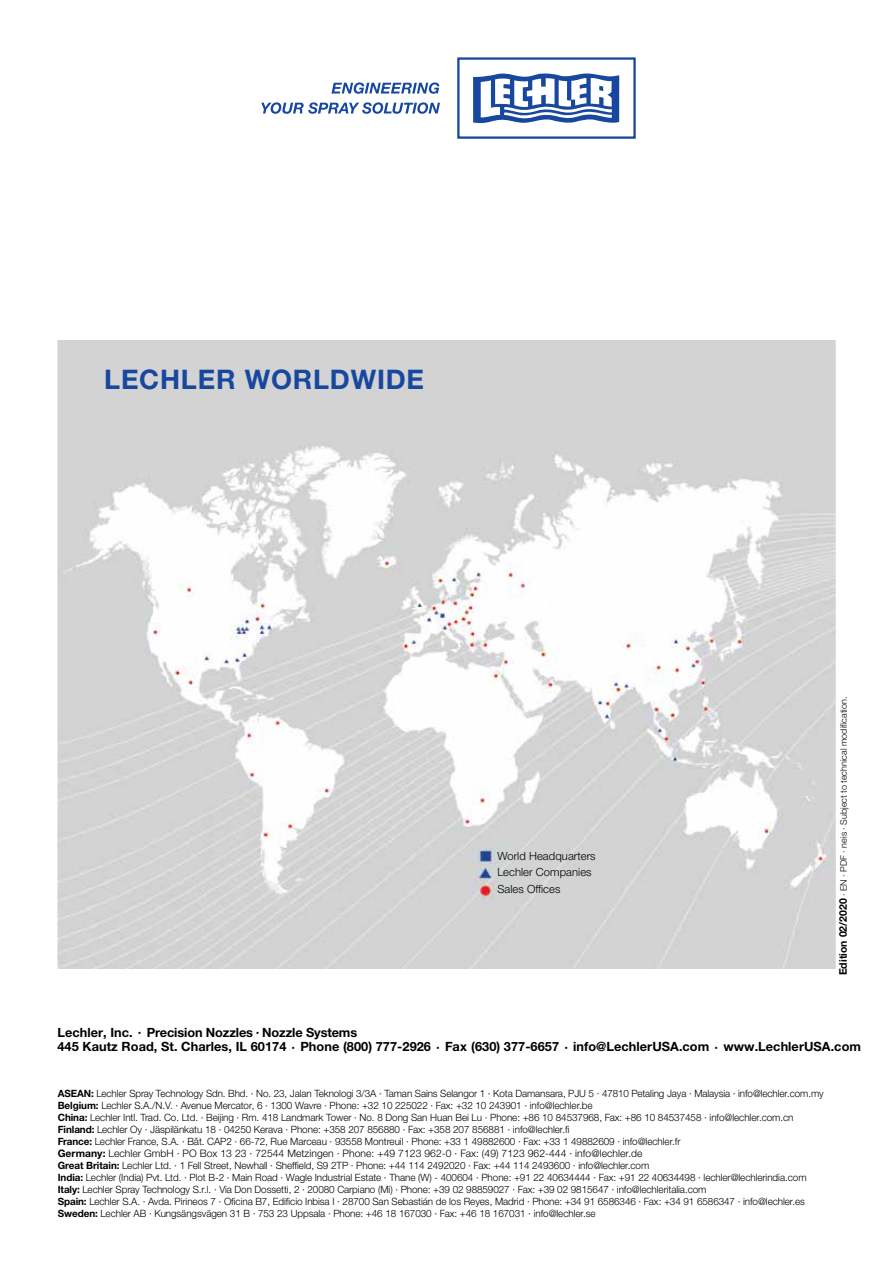
<style>
.page{position:relative;width:893px;height:1263px;background:#fff}
.page>*{position:absolute;margin:0;border:0;box-sizing:border-box;transform-origin:0 0}
.t1{font:700 27px "Helvetica Neue LTW1 G";letter-spacing:.03em;color:#17479e}
.t2{font:700 12.75px/14.9px "Helvetica Neue LTW1 G";letter-spacing:.005em;color:#000}
.t3{font:300 11.25px/16.5px "Helvetica Neue LTW1 G";letter-spacing:.005em;color:#000}
.t4{font:300 10.35px "Helvetica Neue LTW1 G";letter-spacing:.005em;color:#000}
.t5{font:300 10.05px/12px "Helvetica Neue LTW1 G";letter-spacing:-.005em;color:#000}
.t6{font:300 9px "Helvetica Neue LTW1 G";color:#000}
.s1{font-weight:700;font-size:10.5px}
.s2{font-size:6px}
.s3{font-weight:700}
</style>
<div class="page">
<div style="left:457px;top:57px;width:179px;height:82px;border:2px solid #17479e"></div>
<svg style="left:473px;top:73px;width:146px;height:51px"></svg>
<svg style="left:331px;top:82px;width:108px;height:12px"></svg>
<svg style="left:261px;top:102px;width:179px;height:12px"></svg>
<img style="left:57px;top:340px;width:779px;height:628px">
<h1 class="t1" style="left:104px;top:363px;width:319px">LECHLER WORLDWIDE</h1>
<p class="t3" style="left:497px;top:847px;width:100px">World Headquarters<br>Lechler Companies<br>Sales Offices</p>
<p class="t6" style="left:838px;top:975px;width:280px;rotate:-90deg"><span class="s1">Edition 02/2020</span> · EN · PDF · neis · Subject to technical modification.</p>
<p class="t2" style="left:57px;top:1024px;width:805px">Lechler, Inc. <span class="s2">•</span> Precision Nozzles <span class="s2">•</span> Nozzle Systems<br>445 Kautz Road, St. Charles, IL 60174 <span class="s2">•</span> Phone (800) 777-2926 <span class="s2">•</span> Fax (630) 377-6657 <span class="s2">•</span> info@LechlerUSA.com <span class="s2">•</span> www.LechlerUSA.com</p>
<p class="t5" style="left:58px;top:1087px;width:767px"><span class="s3">ASEAN:</span> Lechler Spray Technology Sdn. Bhd. · No. 23, Jalan Teknologi 3/3A · Taman Sains Selangor 1 · Kota Damansara, PJU 5 · 47810 Petaling Jaya · Malaysia · info@lechler.com.my <span class="s3">Belgium:</span> Lechler S.A./N.V. · Avenue Mercator, 6 · 1300 Wavre · Phone: +32 10 225022 · Fax: +32 10 243901 · info@lechler.be<br><span class="s3">China:</span> Lechler Intl. Trad. Co. Ltd. · Beijing · Rm. 418 Landmark Tower · No. 8 Dong San Huan Bei Lu · Phone: +86 10 84537968, Fax: +86 10 84537458 · info@lechler.com.cn <span class="s3">Finland:</span> Lechler Oy · Jäspilänkatu 18 · 04250 Kerava · Phone: +358 207 856880 · Fax: +358 207 856881 · info@lechler.fi<br><span class="s3">France:</span> Lechler France, S.A. · Bât. CAP2 · 66-72, Rue Marceau · 93558 Montreuil · Phone: +33 1 49882600 · Fax: +33 1 49882609 · info@lechler.fr</p>
<p class="t4" style="left:58px;top:1147px;width:586px"><span class="s3">Germany:</span> Lechler GmbH · PO Box 13 23 · 72544 Metzingen · Phone: +49 7123 962-0 · Fax: (49) 7123 962-444 · info@lechler.de</p>
<p class="t5" style="left:58px;top:1159px;width:750px"><span class="s3">Great Britain:</span> Lechler Ltd. · 1 Fell Street, Newhall · Sheffield, S9 2TP · Phone: +44 114 2492020 · Fax: +44 114 2493600 · info@lechler.com<br><span class="s3">India:</span> Lechler (India) Pvt. Ltd. · Plot B-2 · Main Road · Wagle Industrial Estate · Thane (W) - 400604 · Phone: +91 22 40634444 · Fax: +91 22 40634498 · lechler@lechlerindia.com <span class="s3">Italy:</span> Lechler Spray Technology S.r.l. · Via Don Dossetti, 2 · 20080 Carpiano (Mi) · Phone: +39 02 98859027 · Fax: +39 02 9815647 · info@lechleritalia.com<br><span class="s3">Spain:</span> Lechler S.A. · Avda. Pirineos 7 · Oficina B7, Edificio Inbisa I · 28700 San Sebastián de los Reyes, Madrid · Phone: +34 91 6586346 · Fax: +34 91 6586347 · info@lechler.es <span class="s3">Sweden:</span> Lechler AB · Kungsängsvägen 31 B · 753 23 Uppsala · Phone: +46 18 167030 · Fax: +46 18 167031 · info@lechler.se</p>
</div>
